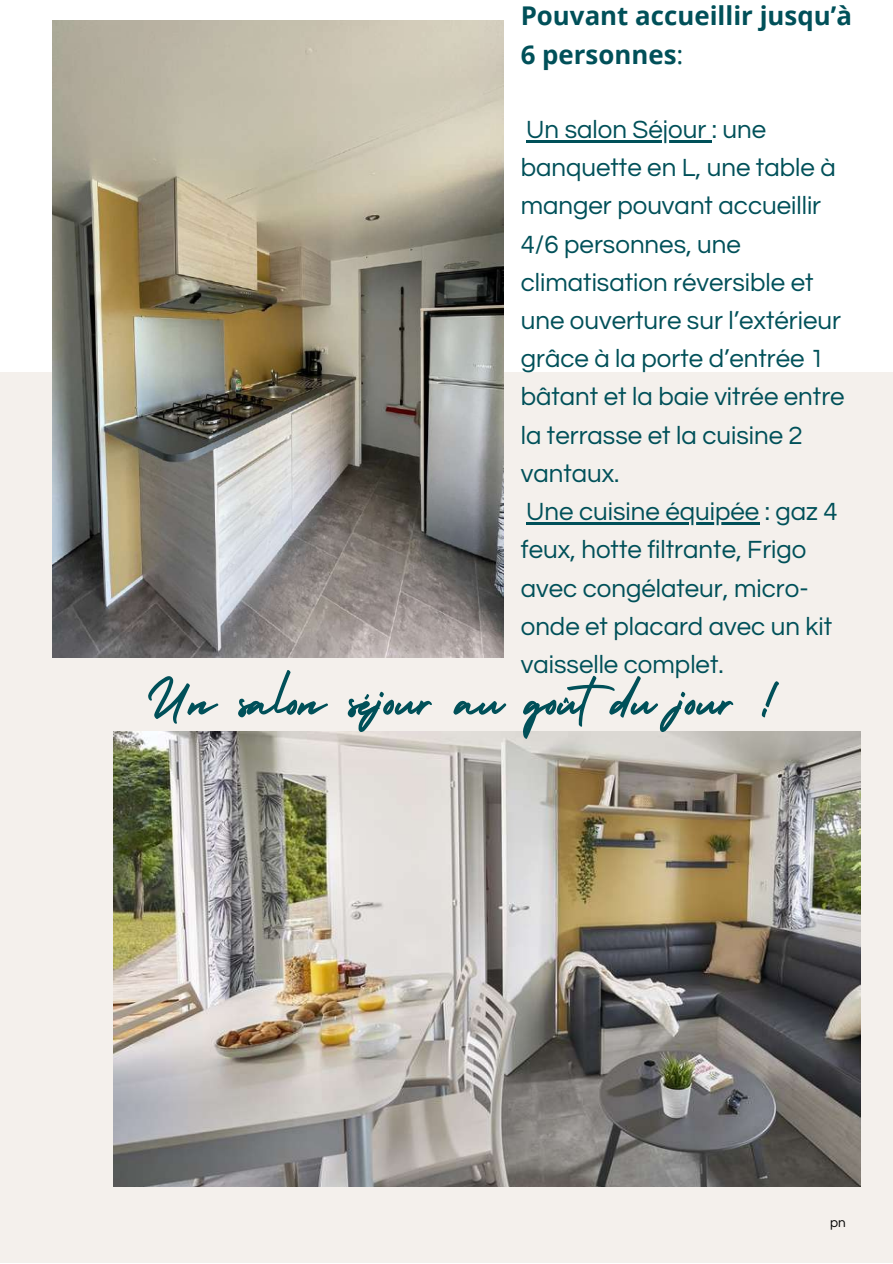
<style>
.page{position:relative;width:893px;height:1264px;background:#fff}
.page>*{position:absolute;margin:0;border:0;box-sizing:border-box;transform-origin:0 0}
.t1{font:61.95px "Holiday";color:#005059}
.t2{font:25.8px/38.2px "Questrial";color:#005059}
.t3{font:700 25.8px/38.2px "Open Sans";color:#005059}
.t4{font:13.5px "Questrial";color:#000}
.s1{font-weight:400}
</style>
<div class="page">
<div style="left:0;top:372px;width:892px;height:890px;background:#f4f0ec"></div>
<img style="left:114px;top:731px;width:746px;height:455px">
<img style="left:52px;top:21px;width:451px;height:636px">
<hr style="left:526px;top:140px;width:185px;height:2px;background:#005059">
<hr style="left:526px;top:522px;width:233px;height:2px;background:#005059">
<p class="t3" style="left:520px;top:-4px;width:333px">Pouvant accueillir jusqu’à<br>6 personnes<span class="s1">:</span></p>
<p class="t2" style="left:520px;top:111px;width:325px">Un salon Séjour : une banquette en L, une table à manger pouvant accueillir<br>4/6 personnes, une climatisation réversible et une ouverture sur l’extérieur grâce à la porte d’entrée 1 bâtant et la baie vitrée entre la terrasse et la cuisine 2 vantaux.<br>Une cuisine équipée : gaz 4 feux, hotte filtrante, Frigo avec congélateur, micro&shy;onde et placard avec un kit vaisselle complet.</p>
<h1 class="t1" style="left:146px;top:652px;width:636px">Un salon séjour au goûtdu jour !</h1>
<p class="t4" style="left:830px;top:1215px;width:17px">pn</p>
</div>
